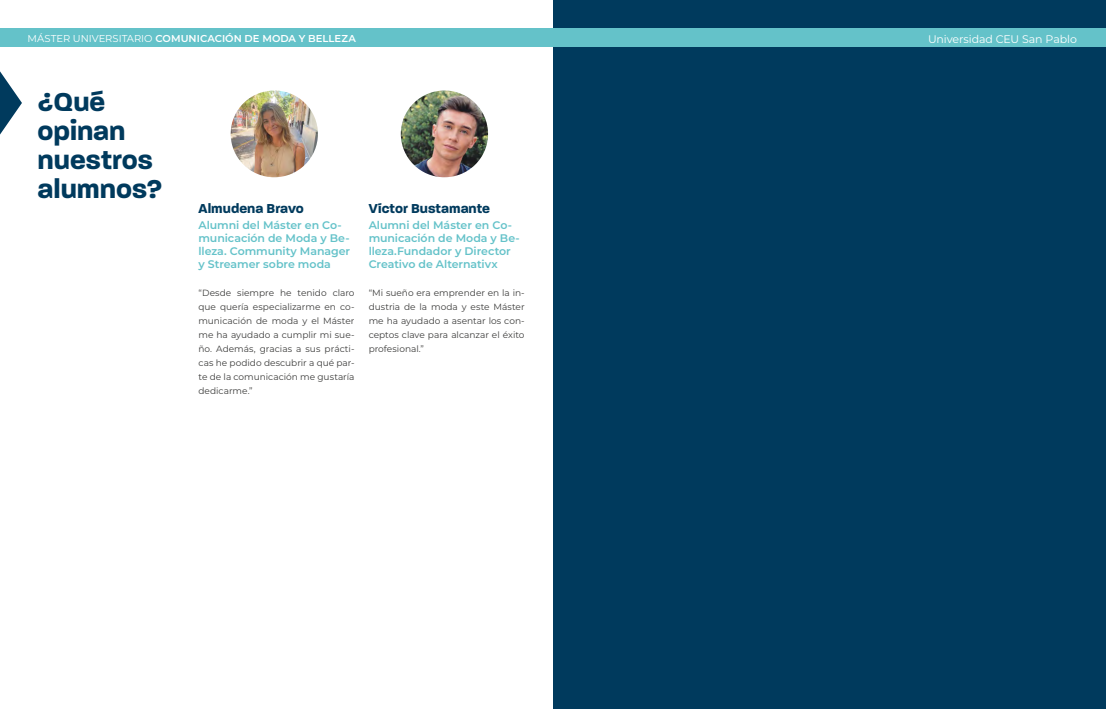
<style>
.page{position:relative;width:1106px;height:709px;background:#fff}
.page>*{position:absolute;margin:0;border:0;box-sizing:border-box;transform-origin:0 0}
.t1{font:700 28px/29px "Paralucent";color:#003a5d}
.t2{font:700 14px "Paralucent";letter-spacing:.005em;color:#003a5d}
.t3{font:600 11px/13px "Montserrat";letter-spacing:-.005em;color:#64c2c9}
.t4{font:11px "Montserrat";letter-spacing:-.01em;color:#fff}
.t5{font:600 10px "Montserrat";letter-spacing:.005em;color:#fff}
.t6{font:9px/14px "Montserrat";color:#3c3c3b;text-align:justify}
.s1{font-weight:400}
</style>
<div class="page">
<div style="left:553px;top:0;width:553px;height:709px;background:#003a5d"></div>
<img style="left:231px;top:90px;width:87px;height:87px;border-radius:43px">
<img style="left:401px;top:90px;width:87px;height:87px;border-radius:43px">
<div style="left:0;top:28px;width:1106px;height:19px;background:#64c2c9"></div>
<svg style="left:0;top:71px;width:22px;height:63px"></svg>
<p class="t5" style="left:27px;top:31px;width:330px"><span class="s1">MÁSTER UNIVERSITARIO</span> COMUNICACIÓN DE MODA Y BELLEZA</p>
<p class="t4" style="left:928px;top:32px;width:150px">Universidad CEU San Pablo</p>
<h1 class="t1" style="left:38px;top:88px;width:126px">¿Qué opinan nuestros alumnos?</h1>
<h2 class="t2" style="left:198px;top:200px;width:107px">Almudena Bravo</h2>
<p class="t3" style="left:198px;top:218px;width:153px">Alumni del Máster en Co&shy;municación de Moda y Be&shy;lleza. Community Manager y Streamer sobre moda</p>
<p class="t6" style="left:198px;top:285px;width:157px">“Desde siempre he tenido claro que quería especializarme en co&shy;municación de moda y el Máster me ha ayudado a cumplir mi sue&shy;ño. Además, gracias a sus prácti&shy;cas he podido descubrir a qué par&shy;te de la comunicación me gustaría dedicarme.”</p>
<h2 class="t2" style="left:369px;top:200px;width:123px">Víctor Bustamante</h2>
<p class="t3" style="left:369px;top:218px;width:153px">Alumni del Máster en Co&shy;municación de Moda y Be&shy;lleza.Fundador y Director<br>Creativo de Alternativx</p>
<p class="t6" style="left:369px;top:285px;width:157px">“Mi sueño era emprender en la in&shy;dustria de la moda y este Máster me ha ayudado a asentar los con&shy;ceptos clave para alcanzar el éxito profesional.”</p>
</div>
